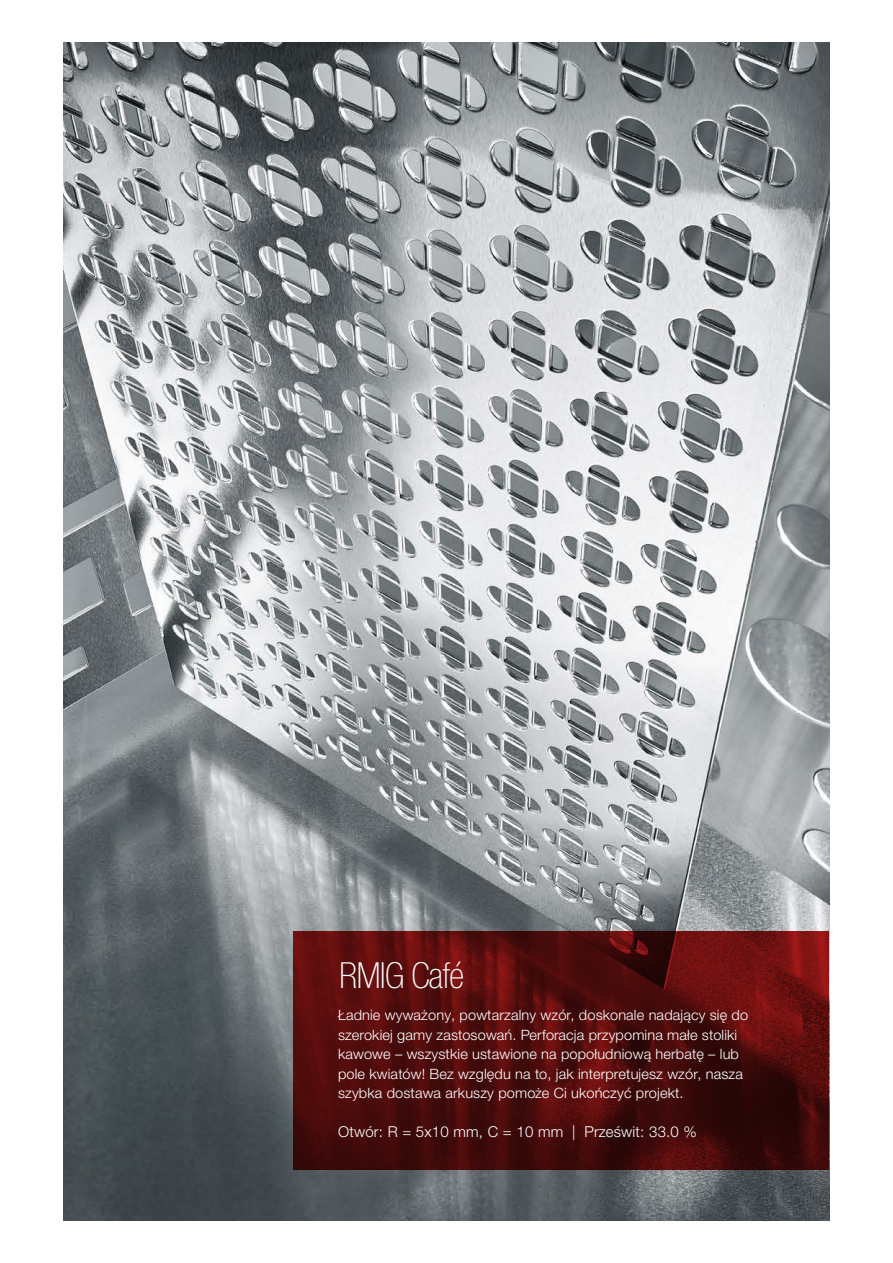
<style>
.page{position:relative;width:893px;height:1263px;background:#fff}
.page>*{position:absolute;margin:0;border:0;box-sizing:border-box;transform-origin:0 0}
.t1{font:100 condensed 36px "Helvetica Neue LTW1 G";letter-spacing:-.02em;color:#fff}
.t2{font:300 15px "Helvetica Neue LTW1 G";letter-spacing:.015em;color:#fff}
.t3{font:300 14.25px/19.5px "Helvetica Neue LTW1 G";letter-spacing:.01em;color:#fff}
</style>
<div class="page">
<img style="left:64px;top:43px;width:765px;height:1177px">
<svg style="left:293px;top:931px;width:536px;height:238px"></svg>
<h1 class="t1" style="left:339px;top:955px;width:127px">RMIG Café</h1>
<p class="t3" style="left:338px;top:1005px;width:412px">Ładnie wyważony, powtarzalny wzór, doskonale nadający się do szerokiej gamy zastosowań. Perforacja przypomina małe stoliki kawowe – wszystkie ustawione na popołudniową herbatę – lub pole kwiatów! Bez względu na to, jak interpretujesz wzór, nasza szybka dostawa arkuszy pomoże Ci ukończyć projekt.</p>
<p class="t2" style="left:338px;top:1123px;width:360px">Otwór: R = 5x10 mm, C = 10 mm | Prześwit: 33.0 %</p>
</div>
